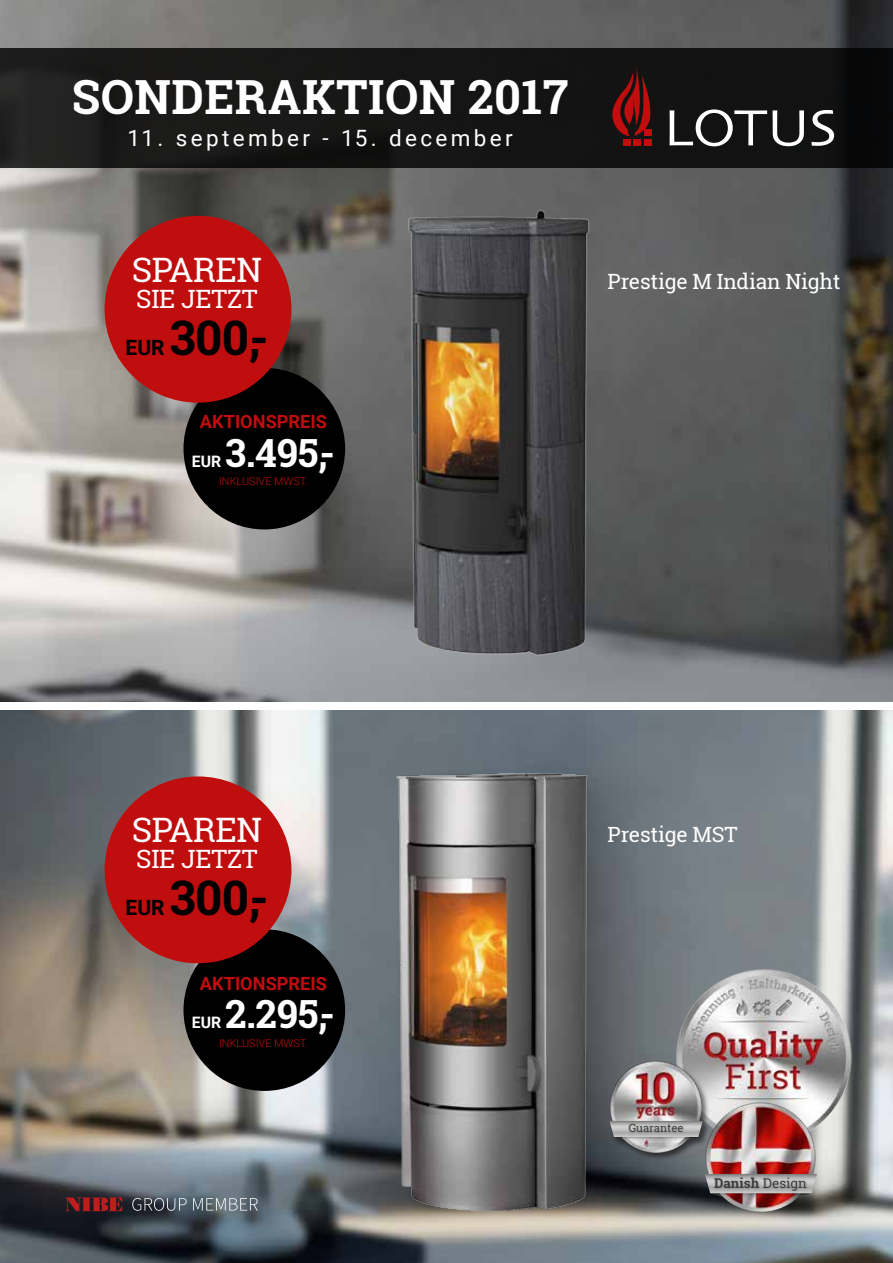
<style>
.page{position:relative;width:893px;height:1263px;background:#fff}
.page>*{position:absolute;margin:0;border:0;box-sizing:border-box;transform-origin:0 0}
.t1{font:700 47.7px "Roboto Slab";letter-spacing:-.01em;color:#000}
.t2{font:700 47.1px "Roboto Slab";letter-spacing:.01em;color:#fff}
.t3{font:700 38.85px "Roboto Slab";letter-spacing:-.01em;color:#fff}
.t4{font:33.6px "Roboto Slab";letter-spacing:-.01em;color:#fff}
.t5{font:25.2px "Roboto Slab";letter-spacing:-.01em;color:#fff}
.t6{font:22.5px "Roboto";letter-spacing:.15em;color:#fff}
.t7{font:21px "Roboto Slab";letter-spacing:-.01em;color:#fff}
.t8{font:700 21px "Roboto";color:#000}
.t9{font:700 18.15px "Roboto";color:#c00d0e}
.t10{font:700 15.75px "Roboto";color:#fff}
.t11{font:700 13.5px "Roboto Slab";color:#3c3c3b}
.t12{font:11.25px "Roboto Slab";color:#3c3c3b}
.t13{font:300 10.95px "Roboto";color:#c00d0e}
.s1{font-weight:400}
</style>
<div class="page">
<img style="left:0;top:0;width:893px;height:702px">
<img style="left:0;top:710px;width:893px;height:553px">
<svg style="left:66px;top:1197px;width:56px;height:14px"></svg>
<svg style="left:132px;top:1198px;width:55px;height:13px"></svg>
<svg style="left:193px;top:1198px;width:65px;height:12px"></svg>
<img style="left:672px;top:964px;width:185px;height:185px">
<img style="left:703px;top:1099px;width:116px;height:115px">
<img style="left:710px;top:1197px;width:104px;height:2px">
<svg style="left:705px;top:1174px;width:112px;height:23px"></svg>
<img style="left:710px;top:1172px;width:102px;height:24px">
<div style="left:609px;top:1060px;width:102px;height:101px;background:#000;opacity:.55"></div>
<img style="left:608px;top:1059px;width:96px;height:96px">
<img style="left:614px;top:1140px;width:86px;height:2px">
<svg style="left:609px;top:1121px;width:94px;height:19px"></svg>
<img style="left:626px;top:1119px;width:61px;height:20px">
<div style="left:183px;top:929px;width:162px;height:162px;background:#000;border-radius:50%"></div>
<div style="left:183px;top:368px;width:162px;height:161px;background:#000;border-radius:50%"></div>
<div style="left:105px;top:776px;width:186px;height:187px;background:#c00d0e;border-radius:50%"></div>
<div style="left:105px;top:216px;width:186px;height:187px;background:#c00d0e;border-radius:50%"></div>
<div style="left:0;top:48px;width:893px;height:119px;background:linear-gradient(to right,#1e1e1d,#0d0d0d)"></div>
<svg style="left:670px;top:109px;width:97px;height:37px"></svg>
<svg style="left:773px;top:110px;width:31px;height:36px"></svg>
<svg style="left:811px;top:110px;width:23px;height:36px"></svg>
<div style="left:644px;top:139px;width:8px;height:7px;background:#c00d0e"></div>
<div style="left:623px;top:139px;width:7px;height:7px;background:#c00d0e"></div>
<div style="left:634px;top:139px;width:7px;height:7px;background:#c00d0e"></div>
<svg style="left:612px;top:66px;width:40px;height:70px;background:#5a1010"></svg>
<img style="left:379px;top:191px;width:229px;height:484px">
<img style="left:393px;top:753px;width:205px;height:474px">
<h2 class="t2" style="left:72px;top:65px;width:498px">SONDERAKTION 2017</h2>
<p class="t6" style="left:127px;top:122px;width:387px">11. september - 15. december</p>
<h3 class="t4" style="left:132px;top:246px;width:132px">SPAREN</h3>
<p class="t5" style="left:136px;top:281px;width:123px">SIE JETZT</p>
<p class="t8" style="left:126px;top:332px;width:41px">EUR</p>
<h1 class="t1" style="left:170px;top:305px;width:100px">300,-</h1>
<p class="t9" style="left:200px;top:409px;width:129px">AKTIONSPREIS</p>
<p class="t10" style="left:192px;top:450px;width:31px">EUR</p>
<h3 class="t3" style="left:225px;top:426px;width:112px">3.495,-</h3>
<p class="t13" style="left:219px;top:473px;width:90px">INKLUSIVE MWST.</p>
<p class="t7" style="left:608px;top:267px;width:235px">Prestige M Indian Night</p>
<h3 class="t4" style="left:132px;top:807px;width:132px">SPAREN</h3>
<p class="t5" style="left:136px;top:842px;width:123px">SIE JETZT</p>
<p class="t8" style="left:126px;top:893px;width:41px">EUR</p>
<h1 class="t1" style="left:170px;top:865px;width:100px">300,-</h1>
<p class="t9" style="left:200px;top:970px;width:129px">AKTIONSPREIS</p>
<p class="t10" style="left:192px;top:1012px;width:31px">EUR</p>
<h3 class="t3" style="left:225px;top:988px;width:112px">2.295,-</h3>
<p class="t13" style="left:219px;top:1035px;width:90px">INKLUSIVE MWST.</p>
<p class="t7" style="left:608px;top:820px;width:132px">Prestige MST</p>
<p class="t12" style="left:629px;top:1120px;width:56px">Guarantee</p>
<p class="t11" style="left:714px;top:1173px;width:94px">Danish <span class="s1">Design</span></p>
</div>
